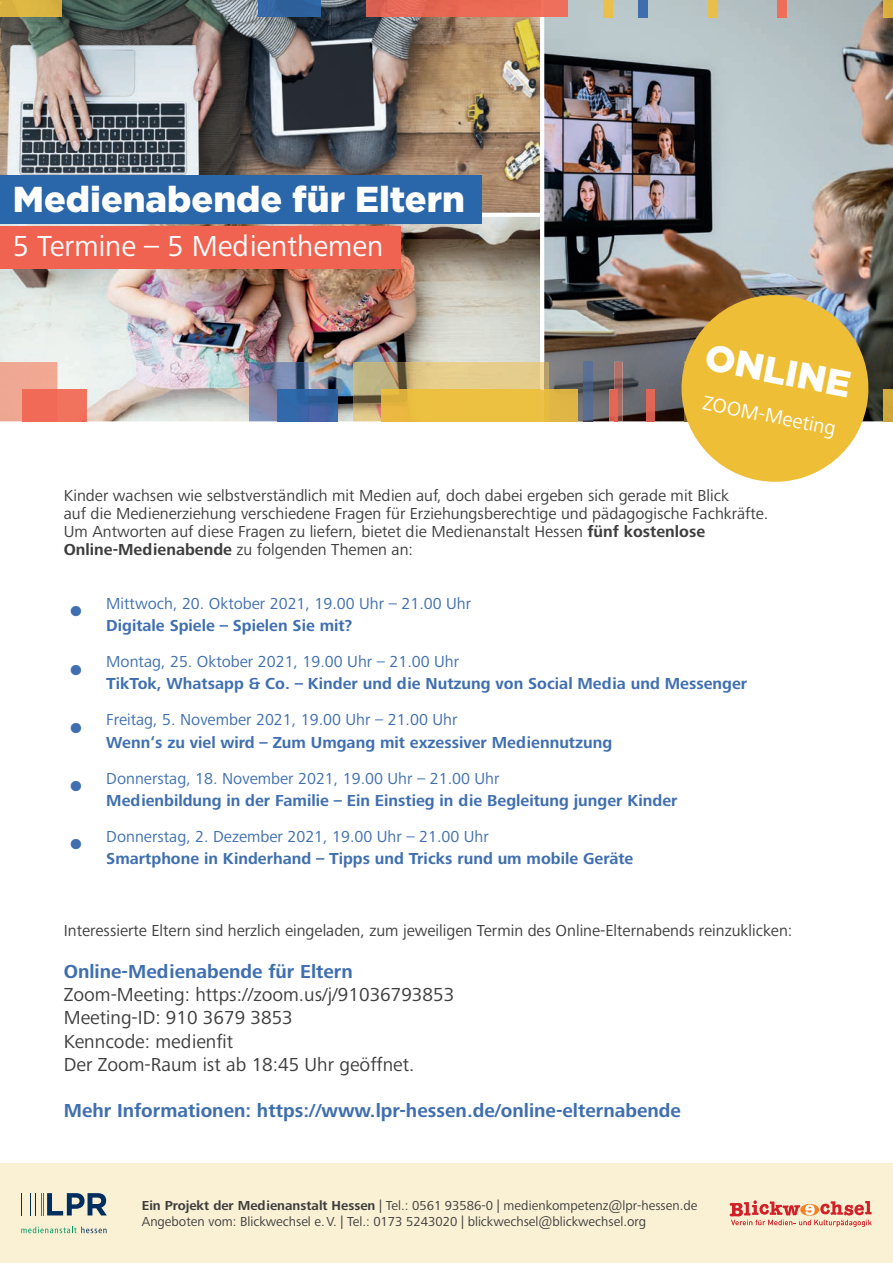
<style>
.page{position:relative;width:893px;height:1263px;background:#fff}
.page>*{position:absolute;margin:0;border:0;box-sizing:border-box;transform-origin:0 0}
.t1{font:900 36.75px "Gotham";color:#fff}
.t2{font:900 36px "Gotham";color:#fff}
.t3{font:30px "Frutiger Next Pro";color:#fff}
.t4{font:20.55px "Frutiger Next Pro";color:#fff}
.t5{font:19.5px/23.4px "Frutiger Next Pro";color:#3e3e3f}
.t6{font:700 19.5px "Frutiger Next Pro";color:#3f6fb0}
.t7{font:700 16.5px/22.2px "Frutiger Next Pro";color:#3f6fb0}
.t8{font:16.5px/18px "Frutiger Next Pro";color:#3e3e3f}
.t9{font:16.5px/22.2px "Frutiger Next Pro";color:#3f6fb0}
.t10{font:13.5px/16.2px "Frutiger Next Pro";color:#3e3e3f}
.s1{font-weight:700}
.s2{font-size:45px}
.s3{font-weight:400;font-size:45px}
.s4{font-weight:400}
</style>
<div class="page">
<div style="left:0;top:1163px;width:893px;height:100px;background:#faf0d3"></div>
<svg style="left:730px;top:1200px;width:142px;height:27px"></svg>
<svg style="left:21px;top:1193px;width:1px;height:22px"></svg>
<svg style="left:30px;top:1193px;width:77px;height:22px"></svg>
<svg style="left:21px;top:1226px;width:86px;height:7px"></svg>
<img style="left:0;top:0;width:540px;height:213px">
<img style="left:0;top:217px;width:540px;height:204px">
<img style="left:544px;top:0;width:349px;height:421px">
<img style="left:614px;top:362px;width:9px;height:59px">
<img style="left:583px;top:362px;width:9px;height:59px">
<hr style="left:540px;top:362px;width:4px;height:28px;background:#f5da9a">
<img style="left:353px;top:362px;width:187px;height:59px">
<img style="left:544px;top:362px;width:5px;height:28px">
<img style="left:249px;top:362px;width:60px;height:59px">
<div style="left:0;top:362px;width:57px;height:59px;background:#efa893"></div>
<img style="left:883px;top:389px;width:10px;height:32px">
<img style="left:646px;top:389px;width:8px;height:32px">
<img style="left:609px;top:389px;width:5px;height:32px">
<img style="left:614px;top:389px;width:3px;height:32px">
<img style="left:544px;top:390px;width:34px;height:31px">
<hr style="left:540px;top:390px;width:4px;height:31px;background:#eec142">
<img style="left:382px;top:390px;width:158px;height:31px">
<img style="left:278px;top:390px;width:59px;height:31px">
<div style="left:22px;top:390px;width:64px;height:31px;background:#f16a57"></div>
<svg style="left:673px;top:287px;width:203px;height:195px;background:#d6b355"></svg>
<div style="left:0;top:226px;width:400px;height:42px;background:#f16351"></div>
<div style="left:0;top:175px;width:482px;height:48px;background:#2a67aa"></div>
<img style="left:883px;top:0;width:10px;height:17px">
<img style="left:778px;top:0;width:8px;height:17px">
<img style="left:708px;top:0;width:9px;height:17px">
<img style="left:638px;top:0;width:9px;height:17px">
<img style="left:604px;top:0;width:8px;height:17px">
<hr style="left:540px;top:0;width:4px;height:17px;background:#f3725e">
<img style="left:366px;top:0;width:174px;height:17px">
<img style="left:544px;top:0;width:24px;height:17px">
<img style="left:259px;top:0;width:61px;height:17px">
<img style="left:0;top:0;width:62px;height:17px">
<h2 class="t2" style="left:13px;top:174px;width:454px">Medienabende für Eltern</h2>
<h3 class="t3" style="left:13px;top:229px;width:372px">5 Termine – 5 Medienthemen</h3>
<h1 class="t1" style="left:710px;top:332px;width:149px;rotate:11deg">ONLINE</h1>
<p class="t4" style="left:705px;top:391px;width:137px;rotate:11deg">ZOOM-Meeting</p>
<p class="t8" style="left:64px;top:486px;width:706px">Kinder wachsen wie selbstverständlich mit Medien auf, doch dabei ergeben sich gerade mit Blick<br>auf die Medienerziehung verschiedene Fragen für Erziehungsberechtige und pädagogische Fachkräfte.<br>Um Antworten auf diese Fragen zu liefern, bietet die Medienanstalt Hessen <span class="s1">fünf kostenlose Online-Medienabende</span> zu folgenden Themen an:</p>
<p class="t9" style="left:106px;top:592px;width:366px;text-indent:-43px"><span class="s2">•</span> Mittwoch, 20. Oktober 2021, 19.00 Uhr – 21.00 Uhr<br><span class="s1">Digitale Spiele – Spielen Sie mit?</span></p>
<p class="t7" style="left:106px;top:651px;width:642px;text-indent:-43px"><span class="s3">•</span> <span class="s4">Montag, 25. Oktober 2021, 19.00 Uhr – 21.00 Uhr<br></span>TikTok, Whatsapp &amp; Co. – Kinder und die Nutzung von Social Media und Messenger</p>
<p class="t7" style="left:106px;top:709px;width:508px;text-indent:-43px"><span class="s3">•</span> <span class="s4">Freitag, 5. November 2021, 19.00 Uhr – 21.00 Uhr<br></span>Wenn‘s zu viel wird – Zum Umgang mit exzessiver Mediennutzung</p>
<p class="t7" style="left:106px;top:767px;width:573px;text-indent:-43px"><span class="s3">•</span> <span class="s4">Donnerstag, 18. November 2021, 19.00 Uhr – 21.00 Uhr<br></span>Medienbildung in der Familie – Ein Einstieg in die Begleitung junger Kinder</p>
<p class="t7" style="left:106px;top:825px;width:529px;text-indent:-43px"><span class="s3">•</span> <span class="s4">Donnerstag, 2. Dezember 2021, 19.00 Uhr – 21.00 Uhr<br></span>Smartphone in Kinderhand – Tipps und Tricks rund um mobile Geräte</p>
<p class="t8" style="left:64px;top:922px;width:730px">Interessierte Eltern sind herzlich eingeladen, zum jeweiligen Termin des Online-Elternabends reinzuklicken:</p>
<p class="t6" style="left:64px;top:960px;width:291px">Online-Medienabende für Eltern</p>
<p class="t5" style="left:64px;top:983px;width:392px">Zoom-Meeting: https://zoom.us/j/91036793853<br>Meeting-ID: 910 3679 3853<br>Kenncode: medienfit<br>Der Zoom-Raum ist ab 18:45 Uhr geöffnet.</p>
<p class="t6" style="left:64px;top:1099px;width:619px">Mehr Informationen: https://www.lpr-hessen.de/online-elternabende</p>
<p class="t10" style="left:142px;top:1197px;width:557px"><span class="s1">Ein Projekt der Medienanstalt Hessen</span> | Tel.: 0561 93586-0 | medienkompetenz@lpr-hessen.de<br>Angeboten vom: Blickwechsel e. V. | Tel.: 0173 5243020 | blickwechsel@blickwechsel.org</p>
</div>
